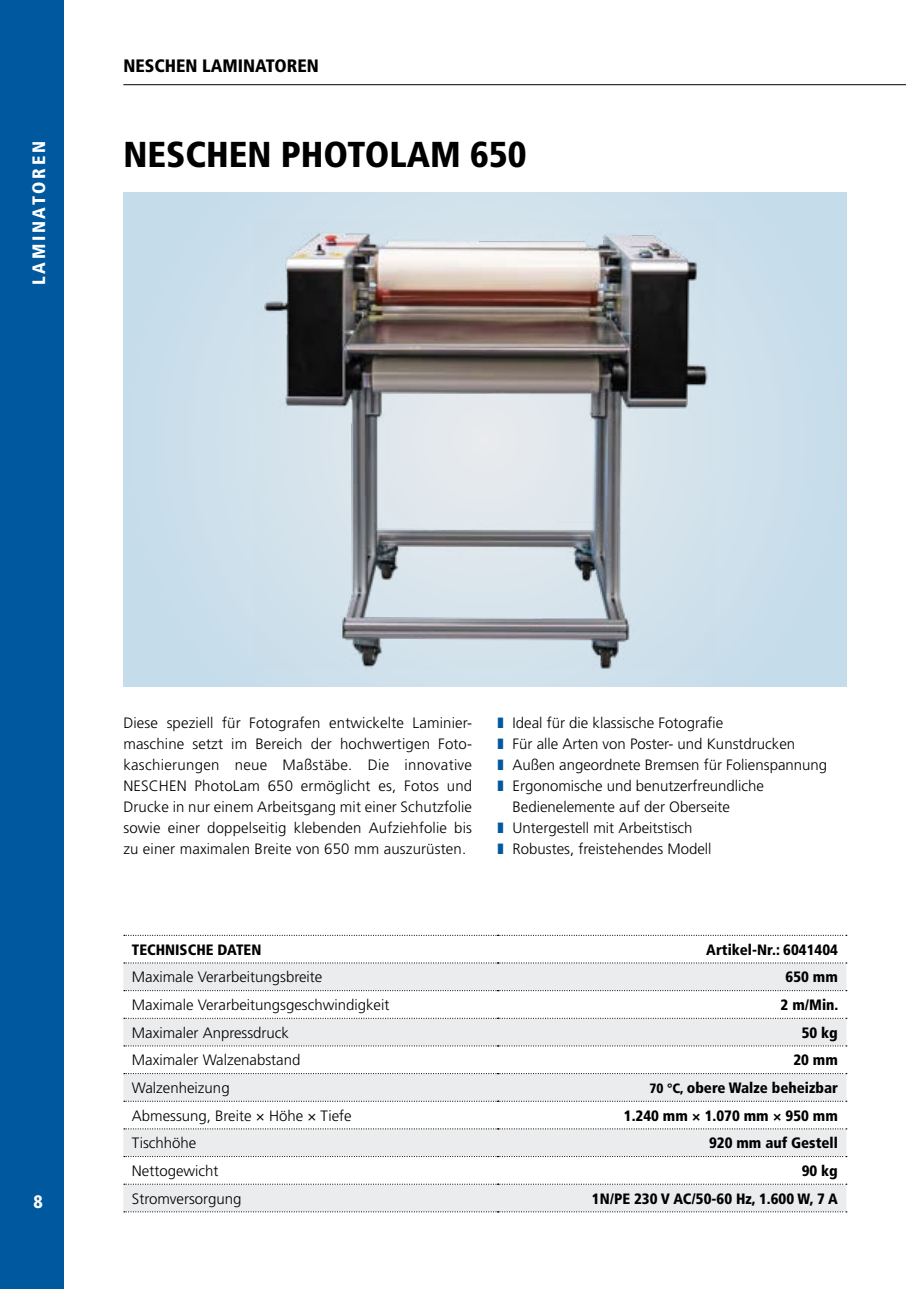
<style>
.page{position:relative;width:906px;height:1289px;background:#fff}
.page>*{position:absolute;margin:0;border:0;box-sizing:border-box;transform-origin:0 0}
.t1{font:900 condensed 36px "Frutiger LT Std";color:#000}
.t2{font:900 condensed 18px "Frutiger LT Std";color:#000}
.t3{font:900 condensed 18px "Frutiger LT Std";letter-spacing:.15em;color:#fff}
.t4{font:300 15px/21px "Frutiger LT Std";color:#000;text-align:justify}
.t5{font:900 condensed 15px "Frutiger LT Std";color:#000}
.s1{color:#00599f}
.s2{font-size:13.5px}
</style>
<div class="page">
<hr style="left:123px;top:84px;width:783px;height:1px;background:#000">
<div style="left:123px;top:963px;width:723px;height:248px;background:#eaecee"></div>
<svg style="left:123px;top:990px;width:723px;height:194px"></svg>
<svg style="left:124px;top:990px;width:723px;height:1px"></svg>
<svg style="left:124px;top:1017px;width:723px;height:1px"></svg>
<svg style="left:124px;top:1045px;width:723px;height:1px"></svg>
<svg style="left:124px;top:1073px;width:723px;height:1px"></svg>
<svg style="left:124px;top:1100px;width:723px;height:1px"></svg>
<svg style="left:124px;top:1128px;width:723px;height:1px"></svg>
<svg style="left:124px;top:1155px;width:723px;height:2px"></svg>
<svg style="left:124px;top:1183px;width:723px;height:1px"></svg>
<svg style="left:124px;top:1211px;width:723px;height:1px"></svg>
<svg style="left:124px;top:962px;width:723px;height:1px"></svg>
<svg style="left:124px;top:934px;width:723px;height:1px"></svg>
<div style="left:123px;top:192px;width:723px;height:494px;background:#cadeeb"></div>
<img style="left:264px;top:229px;width:444px;height:440px">
<div style="left:0;top:0;width:64px;height:1288px;background:#00599f"></div>
<p class="t3" style="left:28px;top:285px;width:145px;rotate:-90deg">LAMINATOREN</p>
<p class="t2" style="left:123px;top:55px;width:197px">NESCHEN LAMINATOREN</p>
<h1 class="t1" style="left:123px;top:133px;width:404px">NESCHEN PHOTOLAM 650</h1>
<p class="t3" style="left:34px;top:1190px;width:11px">8</p>
<p class="t4" style="left:123px;top:712px;width:350px">Diese speziell für Fotografen entwickelte Laminier&shy;maschine setzt im Bereich der hochwertigen Foto&shy;kaschierungen neue Maßstäbe. Die innovative NESCHEN PhotoLam 650 ermöglicht es, Fotos und Drucke in nur einem Arbeitsgang mit einer Schutzfolie sowie einer doppelseitig klebenden Aufziehfolie bis zu einer maximalen Breite von 650 mm auszurüsten.</p>
<p class="t4" style="left:497px;top:712px;width:227px"><span class="s1">❚</span> Ideal für die klassische Fotografie</p>
<p class="t4" style="left:497px;top:733px;width:299px"><span class="s1">❚</span> Für alle Arten von Poster- und Kunstdrucken</p>
<p class="t4" style="left:497px;top:754px;width:331px"><span class="s1">❚</span> Außen angeordnete Bremsen für Folienspannung</p>
<p class="t4" style="left:497px;top:775px;width:268px"><span class="s1">❚</span> Ergonomische und benutzerfreundliche</p>
<p class="t4" style="left:512px;top:796px;width:219px">Bedienelemente auf der Oberseite</p>
<p class="t4" style="left:497px;top:817px;width:196px"><span class="s1">❚</span> Untergestell mit Arbeitstisch</p>
<p class="t4" style="left:497px;top:838px;width:215px"><span class="s1">❚</span> Robustes, freistehendes Modell</p>
<p class="t5" style="left:132px;top:940px;width:131px">TECHNISCHE DATEN</p>
<p class="t5" style="left:706px;top:940px;width:133px">Artikel-Nr.: 6041404</p>
<p class="t4" style="left:132px;top:967px;width:192px">Maximale Verarbeitungsbreite</p>
<p class="t5" style="left:785px;top:968px;width:54px">650 mm</p>
<p class="t4" style="left:132px;top:994px;width:259px">Maximale Verarbeitungsgeschwindigkeit</p>
<p class="t5" style="left:780px;top:995px;width:59px">2 m/Min.</p>
<p class="t4" style="left:132px;top:1022px;width:159px">Maximaler Anpressdruck</p>
<p class="t5" style="left:801px;top:1023px;width:38px">50 kg</p>
<p class="t4" style="left:132px;top:1049px;width:170px">Maximaler Walzenabstand</p>
<p class="t5" style="left:793px;top:1051px;width:46px">20 mm</p>
<p class="t4" style="left:132px;top:1077px;width:99px">Walzenheizung</p>
<p class="t5" style="left:649px;top:1078px;width:190px"><span class="s2">70 °C,</span> obere Walze beheizbar</p>
<p class="t4" style="left:132px;top:1105px;width:221px">Abmessung, Breite × Höhe × Tiefe</p>
<p class="t5" style="left:624px;top:1106px;width:215px">1.240 mm × 1.070 mm × 950 mm</p>
<p class="t4" style="left:132px;top:1132px;width:66px">Tischhöhe</p>
<p class="t5" style="left:709px;top:1134px;width:130px">920 mm auf Gestell</p>
<p class="t4" style="left:132px;top:1160px;width:88px">Nettogewicht</p>
<p class="t5" style="left:801px;top:1161px;width:38px">90 kg</p>
<p class="t4" style="left:132px;top:1188px;width:111px">Stromversorgung</p>
<p class="t5" style="left:592px;top:1189px;width:247px">1N/PE 230 V AC/50-60 Hz, 1.600 W, 7 A</p>
</div>
